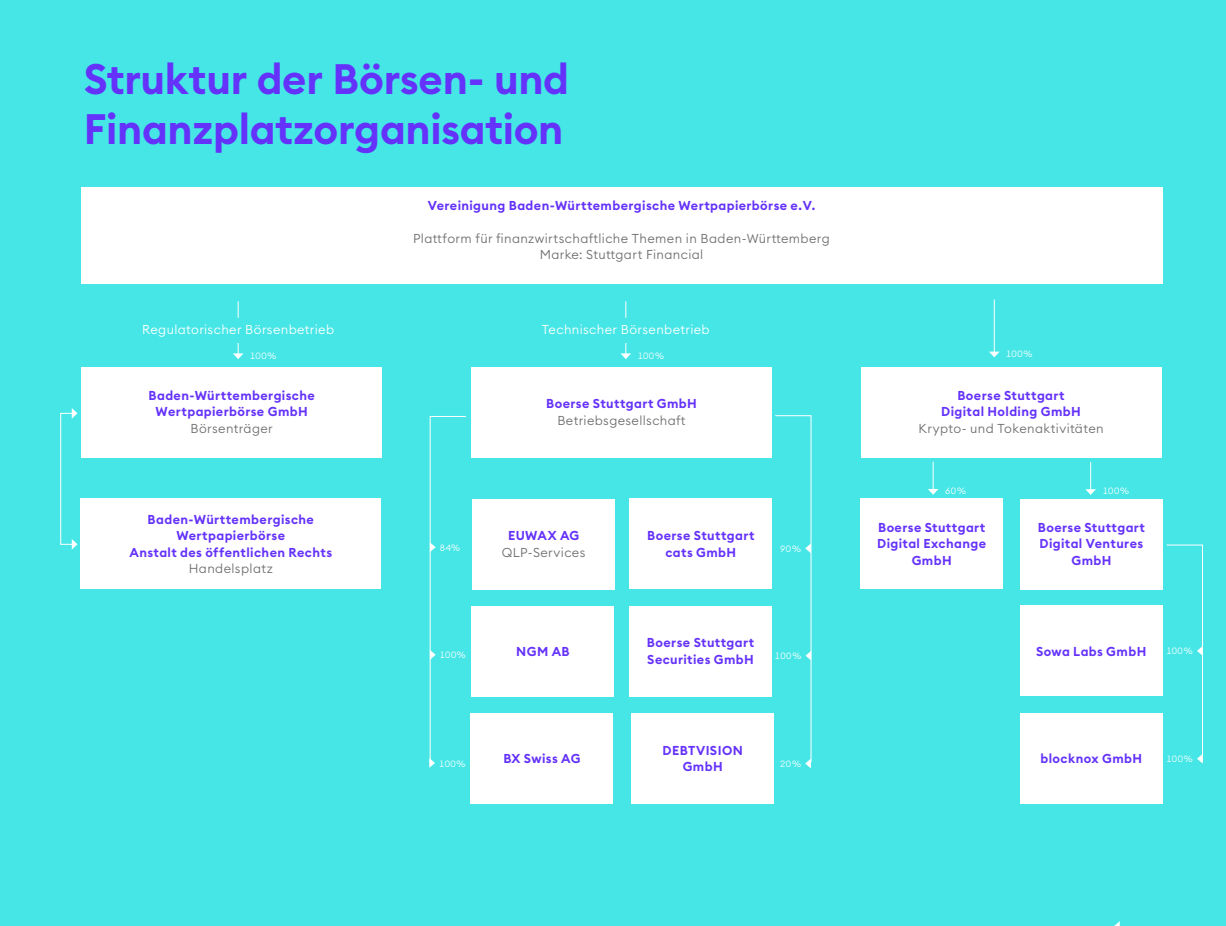
<style>
.page{position:relative;width:1226px;height:926px;background:#46e6e6}
.page>*{position:absolute;margin:0;border:0;box-sizing:border-box;transform-origin:0 0}
._01_Headline{font:600 42px/49.5px "Euclid Circular B";letter-spacing:-.01em;color:#6432fa}
._03_Fliesstext{font:600 12.75px/16.5px "Euclid Circular B";letter-spacing:.03em;color:#6432fa;text-align:center}
._03_Fliesstext-2{font:300 12.75px "Euclid Circular B";letter-spacing:.03em;color:#706f6f}
._03_Fliesstext-3{font:300 12.75px "Euclid Circular B";letter-spacing:.03em;color:#fff}
._05_TABELLE{font:300 9px "Euclid Circular B";letter-spacing:.04em;color:#fff}
</style>
<div class="page">
<div style="left:81px;top:187px;width:1081px;height:97px;background:#fff"></div>
<div style="left:81px;top:498px;width:300px;height:91px;background:#fff"></div>
<div style="left:472px;top:499px;width:143px;height:90px;background:#fff"></div>
<div style="left:60px;top:413px;width:13px;height:131px;border:1px solid #fff"></div>
<svg style="left:72px;top:408px;width:5px;height:10px"></svg>
<svg style="left:72px;top:539px;width:5px;height:10px"></svg>
<div style="left:82px;top:367px;width:300px;height:91px;background:#fff"></div>
<hr style="left:238px;top:301px;width:1px;height:53px;background:#fff">
<svg style="left:233px;top:353px;width:10px;height:6px"></svg>
<div style="left:124px;top:318px;width:228px;height:24px;background:#46e6e6"></div>
<div style="left:471px;top:367px;width:300px;height:91px;background:#fff"></div>
<hr style="left:625px;top:301px;width:1px;height:53px;background:#fff">
<svg style="left:620px;top:353px;width:11px;height:6px"></svg>
<div style="left:485px;top:318px;width:281px;height:24px;background:#46e6e6"></div>
<svg style="left:1114px;top:922px;width:5px;height:4px"></svg>
<div style="left:861px;top:367px;width:300px;height:91px;background:#fff"></div>
<div style="left:629px;top:498px;width:143px;height:91px;background:#fff"></div>
<div style="left:472px;top:605px;width:142px;height:91px;background:#fff"></div>
<div style="left:470px;top:713px;width:143px;height:90px;background:#fff"></div>
<div style="left:629px;top:605px;width:143px;height:91px;background:#fff"></div>
<div style="left:631px;top:713px;width:143px;height:90px;background:#fff"></div>
<div style="left:860px;top:498px;width:143px;height:91px;background:#fff"></div>
<div style="left:1020px;top:499px;width:142px;height:91px;background:#fff"></div>
<div style="left:1020px;top:605px;width:142px;height:91px;background:#fff"></div>
<div style="left:1020px;top:713px;width:142px;height:90px;background:#fff"></div>
<svg style="left:429px;top:416px;width:37px;height:351px"></svg>
<svg style="left:775px;top:415px;width:36px;height:353px"></svg>
<svg style="left:1085px;top:462px;width:11px;height:33px"></svg>
<svg style="left:1166px;top:544px;width:36px;height:219px"></svg>
<hr style="left:994px;top:299px;width:1px;height:53px;background:#fff">
<svg style="left:989px;top:351px;width:10px;height:6px"></svg>
<svg style="left:928px;top:461px;width:10px;height:33px"></svg>
<p class="_01_Headline" style="left:84px;top:55px;width:487px">Struktur der Börsen- und<br>Finanzplatzorganisation</p>
<p class="_03_Fliesstext-3" style="left:142px;top:321px;width:193px">Regulatorischer Börsenbetrieb</p>
<p class="_05_TABELLE" style="left:250px;top:349px;width:28px">100 %</p>
<p class="_03_Fliesstext" style="left:148px;top:387px;width:168px">Baden-Württembergische<br>Wertpapierbörse GmbH</p>
<p class="_03_Fliesstext-2" style="left:190px;top:420px;width:84px">Börsenträger</p>
<p class="_03_Fliesstext" style="left:129px;top:511px;width:204px">Baden-Württembergische<br>Wertpapierbörse<br>Anstalt des öffentlichen Rechts</p>
<p class="_03_Fliesstext-2" style="left:189px;top:560px;width:85px">Handelsplatz</p>
<p class="_03_Fliesstext" style="left:428px;top:197px;width:389px">Vereinigung Baden-Württembergische Wertpapierbörse e.V.</p>
<p class="_03_Fliesstext-2" style="left:413px;top:230px;width:418px">Plattform für finanzwirtschaftliche Themen in Baden-Württemberg</p>
<p class="_03_Fliesstext-2" style="left:539px;top:247px;width:165px">Marke: Stuttgart Financial</p>
<p class="_03_Fliesstext-3" style="left:542px;top:321px;width:169px">Technischer Börsenbetrieb</p>
<p class="_05_TABELLE" style="left:637px;top:349px;width:28px">100 %</p>
<p class="_03_Fliesstext" style="left:546px;top:395px;width:152px">Boerse Stuttgart GmbH</p>
<p class="_03_Fliesstext-2" style="left:557px;top:412px;width:130px">Betriebsgesellschaft</p>
<p class="_03_Fliesstext" style="left:508px;top:527px;width:73px">EUWAX AG</p>
<p class="_03_Fliesstext-2" style="left:502px;top:544px;width:85px">QLP-Services</p>
<p class="_03_Fliesstext" style="left:647px;top:527px;width:109px">Boerse Stuttgart</p>
<p class="_03_Fliesstext" style="left:665px;top:544px;width:72px">cats GmbH</p>
<p class="_05_TABELLE" style="left:440px;top:542px;width:22px">84%</p>
<p class="_05_TABELLE" style="left:780px;top:543px;width:22px">90 %</p>
<p class="_05_TABELLE" style="left:440px;top:649px;width:27px">100%</p>
<p class="_05_TABELLE" style="left:439px;top:757px;width:27px">100%</p>
<p class="_03_Fliesstext" style="left:516px;top:643px;width:55px">NGM AB</p>
<p class="_03_Fliesstext" style="left:503px;top:750px;width:79px">BX Swiss AG</p>
<p class="_03_Fliesstext" style="left:647px;top:634px;width:109px">Boerse Stuttgart</p>
<p class="_03_Fliesstext" style="left:647px;top:651px;width:108px">Securities GmbH</p>
<p class="_05_TABELLE" style="left:775px;top:650px;width:28px">100 %</p>
<p class="_03_Fliesstext" style="left:662px;top:742px;width:82px">DEBTVISION</p>
<p class="_03_Fliesstext" style="left:682px;top:758px;width:42px">GmbH</p>
<p class="_05_TABELLE" style="left:780px;top:758px;width:22px">20 %</p>
<p class="_05_TABELLE" style="left:1006px;top:348px;width:28px">100 %</p>
<p class="_03_Fliesstext" style="left:941px;top:387px;width:141px">Boerse Stuttgart<br>Digital Holding GmbH</p>
<p class="_03_Fliesstext-2" style="left:918px;top:420px;width:187px">Krypto- und Tokenaktivitäten</p>
<p class="_05_TABELLE" style="left:945px;top:485px;width:22px">60 %</p>
<p class="_03_Fliesstext" style="left:878px;top:519px;width:109px">Boerse Stuttgart</p>
<p class="_03_Fliesstext" style="left:877px;top:535px;width:110px">Digital Exchange<br>GmbH</p>
<p class="_05_TABELLE" style="left:1102px;top:485px;width:28px">100 %</p>
<p class="_03_Fliesstext" style="left:1037px;top:519px;width:109px">Boerse Stuttgart</p>
<p class="_03_Fliesstext" style="left:1039px;top:535px;width:105px">Digital Ventures</p>
<p class="_03_Fliesstext" style="left:1071px;top:552px;width:42px">GmbH</p>
<p class="_03_Fliesstext" style="left:1036px;top:643px;width:112px">Sowa Labs GmbH</p>
<p class="_05_TABELLE" style="left:1166px;top:645px;width:28px">100 %</p>
<p class="_03_Fliesstext" style="left:1040px;top:750px;width:103px">blocknox GmbH</p>
<p class="_05_TABELLE" style="left:1166px;top:753px;width:28px">100 %</p>
</div>
